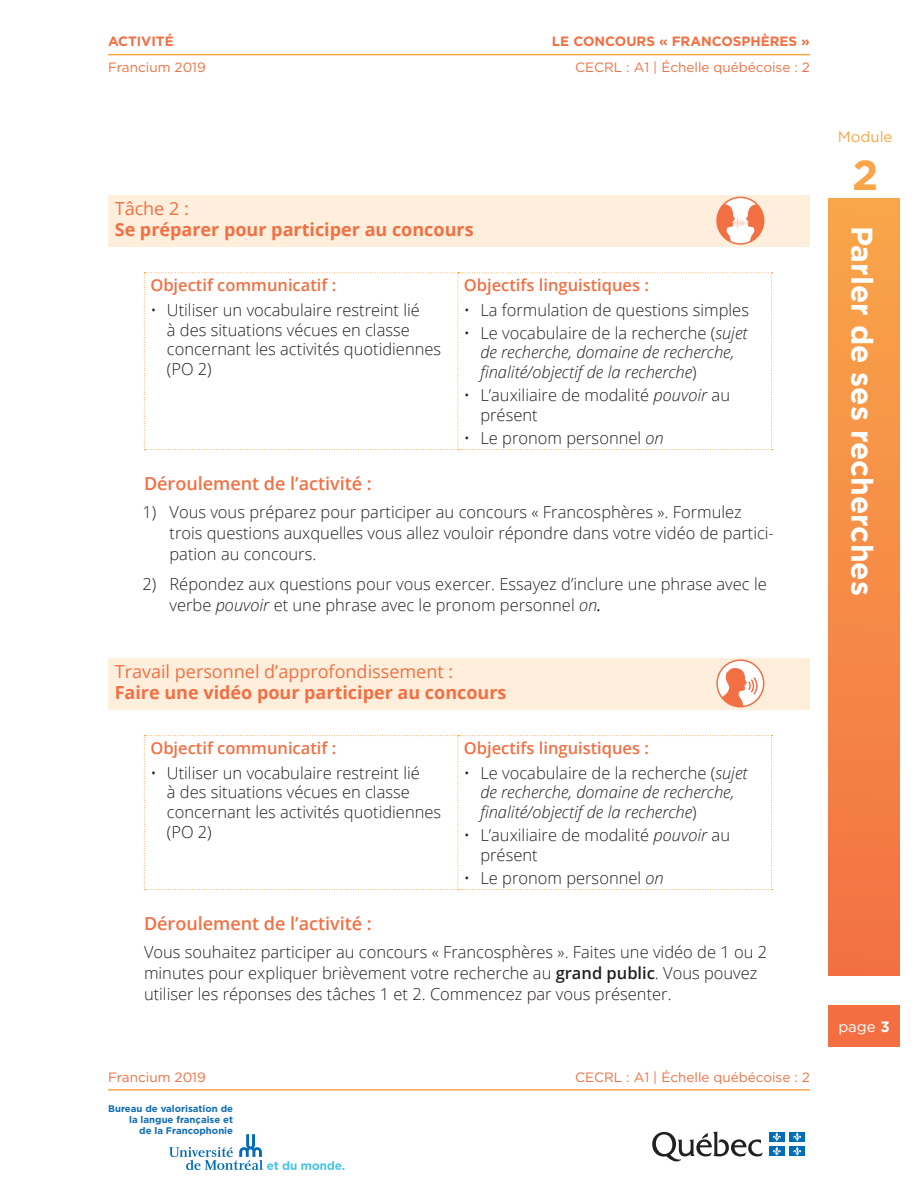
<style>
.page{position:relative;width:918px;height:1188px;background:#fff}
.page>*{position:absolute;margin:0;border:0;box-sizing:border-box;transform-origin:0 0}
.t1{font:700 42px "Gotham HTF";color:#f9a549}
.t2{font:700 30px "Gotham HTF";color:#fff}
.t3{font:700 18px "Open Sans";color:#f36f42}
.t4{font:600 18px "Open Sans";color:#f36f42}
.t5{font:18px "Open Sans";color:#f36f42}
.t6{font:300 16.5px/19.8px "Open Sans";color:#231f20}
.t7{font:italic 300 16.5px/19.8px "Open Sans";color:#231f20}
.t8{font:600 16.5px "Open Sans";color:#f36f42}
.t9{font:15px "Gotham";color:#f9a549}
.t10{font:15px "Gotham HTF";color:#fff}
.t11{font:13.5px "Gotham HTF";color:#f36f42}
.t12{font:700 13.5px "Gotham HTF";color:#f36f42}
.t13{font:700 9.6px/11.1px "Gotham";color:#0f6cb6;text-align:right}
.s1{font-style:normal}
.s2{font-style:italic}
.s3{font-weight:400;font-style:italic}
.s4{font-weight:600}
.s5{font-weight:700}
</style>
<div class="page">
<div style="left:828px;top:1005px;width:72px;height:41px;background:#f36f42"></div>
<svg style="left:652px;top:1131px;width:111px;height:31px"></svg>
<div style="left:769px;top:1132px;width:16px;height:10px;background:#006cb7"></div>
<svg style="left:773px;top:1132px;width:8px;height:9px"></svg>
<div style="left:789px;top:1132px;width:16px;height:10px;background:#006cb7"></div>
<svg style="left:793px;top:1132px;width:8px;height:9px"></svg>
<div style="left:769px;top:1146px;width:16px;height:10px;background:#006cb7"></div>
<svg style="left:773px;top:1147px;width:8px;height:9px"></svg>
<div style="left:789px;top:1146px;width:16px;height:10px;background:#006cb7"></div>
<svg style="left:793px;top:1147px;width:8px;height:9px"></svg>
<svg style="left:169px;top:1134px;width:175px;height:36px"></svg>
<div style="left:828px;top:198px;width:72px;height:778px;background:linear-gradient(to bottom,#f9a64a,#f37143)"></div>
<hr style="left:108px;top:54px;width:702px;height:1px;background:#f9a549">
<hr style="left:108px;top:1089px;width:702px;height:2px;background:#f9a549">
<div style="left:108px;top:195px;width:702px;height:52px;background:#feefdd"></div>
<div style="left:108px;top:658px;width:702px;height:52px;background:#feefdd"></div>
<svg style="left:144px;top:272px;width:628px;height:178px"></svg>
<svg style="left:144px;top:735px;width:628px;height:155px"></svg>
<svg style="left:717px;top:197px;width:47px;height:47px"></svg>
<svg style="left:717px;top:204px;width:47px;height:38px;background:#f9b9a3"></svg>
<div style="left:716px;top:197px;width:48px;height:48px;border:2px solid #f36f44;border-radius:50%"></div>
<svg style="left:717px;top:660px;width:47px;height:47px"></svg>
<div style="left:716px;top:659px;width:48px;height:48px;border:2px solid #f36f44;border-radius:50%"></div>
<svg style="left:722px;top:668px;width:36px;height:40px"></svg>
<p class="t12" style="left:108px;top:34px;width:67px">ACTIVITÉ</p>
<p class="t12" style="left:552px;top:34px;width:260px">LE CONCOURS « FRANCOSPHÈRES »</p>
<p class="t11" style="left:108px;top:59px;width:99px">Francium 2019</p>
<p class="t11" style="left:575px;top:59px;width:236px">CECRL : A1 | Échelle québécoise : 2</p>
<p class="t5" style="left:115px;top:196px;width:76px">Tâche 2 :</p>
<p class="t3" style="left:115px;top:217px;width:360px">Se préparer pour participer au concours</p>
<p class="t8" style="left:150px;top:274px;width:187px">Objectif communicatif :</p>
<p class="t6" style="left:167px;top:299px;width:276px;text-indent:-16px">• Utiliser un vocabulaire restreint lié<br>à des situations vécues en classe concernant les activités quotidiennes (PO 2)</p>
<p class="t8" style="left:464px;top:274px;width:187px">Objectifs linguistiques :</p>
<p class="t6" style="left:464px;top:299px;width:287px">• La formulation de questions simples</p>
<p class="t7" style="left:480px;top:322px;width:269px;text-indent:-16px"><span class="s1">• Le vocabulaire de la recherche (</span>sujet de recherche, domaine de recherche, finalité/objectif de la recherche<span class="s1">)</span></p>
<p class="t6" style="left:480px;top:385px;width:251px;text-indent:-16px">• L’auxiliaire de modalité <span class="s2">pouvoir</span> au présent</p>
<p class="t6" style="left:464px;top:427px;width:201px">• Le pronom personnel <span class="s2">on</span></p>
<p class="t4" style="left:144px;top:471px;width:229px">Déroulement de l’activité :</p>
<p class="t6" style="left:169px;top:501px;width:606px;line-height:21px;text-indent:-27px">1) Vous vous préparez pour participer au concours « Francosphères ». Formulez trois questions auxquelles vous allez vouloir répondre dans votre vidéo de partici&shy;pation au concours.</p>
<p class="t6" style="left:169px;top:573px;width:599px;line-height:21px;text-indent:-27px">2) Répondez aux questions pour vous exercer. Essayez d’inclure une phrase avec le verbe <span class="s2">pouvoir</span> et une phrase avec le pronom personnel <span class="s2">on</span><span class="s3">.</span></p>
<p class="t5" style="left:115px;top:659px;width:340px">Travail personnel d’approfondissement :</p>
<p class="t3" style="left:115px;top:680px;width:393px">Faire une vidéo pour participer au concours</p>
<p class="t8" style="left:150px;top:737px;width:187px">Objectif communicatif :</p>
<p class="t6" style="left:167px;top:762px;width:276px;text-indent:-16px">• Utiliser un vocabulaire restreint lié<br>à des situations vécues en classe concernant les activités quotidiennes (PO 2)</p>
<p class="t8" style="left:464px;top:737px;width:187px">Objectifs linguistiques :</p>
<p class="t7" style="left:480px;top:762px;width:269px;text-indent:-16px"><span class="s1">• Le vocabulaire de la recherche (</span>sujet de recherche, domaine de recherche, finalité/objectif de la recherche<span class="s1">)</span></p>
<p class="t6" style="left:480px;top:825px;width:251px;text-indent:-16px">• L’auxiliaire de modalité <span class="s2">pouvoir</span> au présent</p>
<p class="t6" style="left:464px;top:867px;width:201px">• Le pronom personnel <span class="s2">on</span></p>
<p class="t4" style="left:144px;top:911px;width:229px">Déroulement de l’activité :</p>
<p class="t6" style="left:144px;top:941px;width:625px;line-height:21px">Vous souhaitez participer au concours « Francosphères ». Faites une vidéo de 1 ou 2 minutes pour expliquer brièvement votre recherche au <span class="s4">grand public</span>. Vous pouvez utiliser les réponses des tâches 1 et 2. Commencez par vous présenter.</p>
<p class="t11" style="left:108px;top:1069px;width:99px">Francium 2019</p>
<p class="t11" style="left:575px;top:1069px;width:236px">CECRL : A1 | Échelle québécoise : 2</p>
<p class="t13" style="left:108px;top:1103px;width:126px">Bureau de valorisation de la langue française et<br>de la Francophonie</p>
<p class="t9" style="left:838px;top:128px;width:56px">Module</p>
<h1 class="t1" style="left:852px;top:151px;width:28px">2</h1>
<h2 class="t2" style="left:879px;top:226px;width:372px;rotate:90deg">Parler de ses recherches</h2>
<p class="t10" style="left:838px;top:1018px;width:53px">page <span class="s5">3</span></p>
</div>
